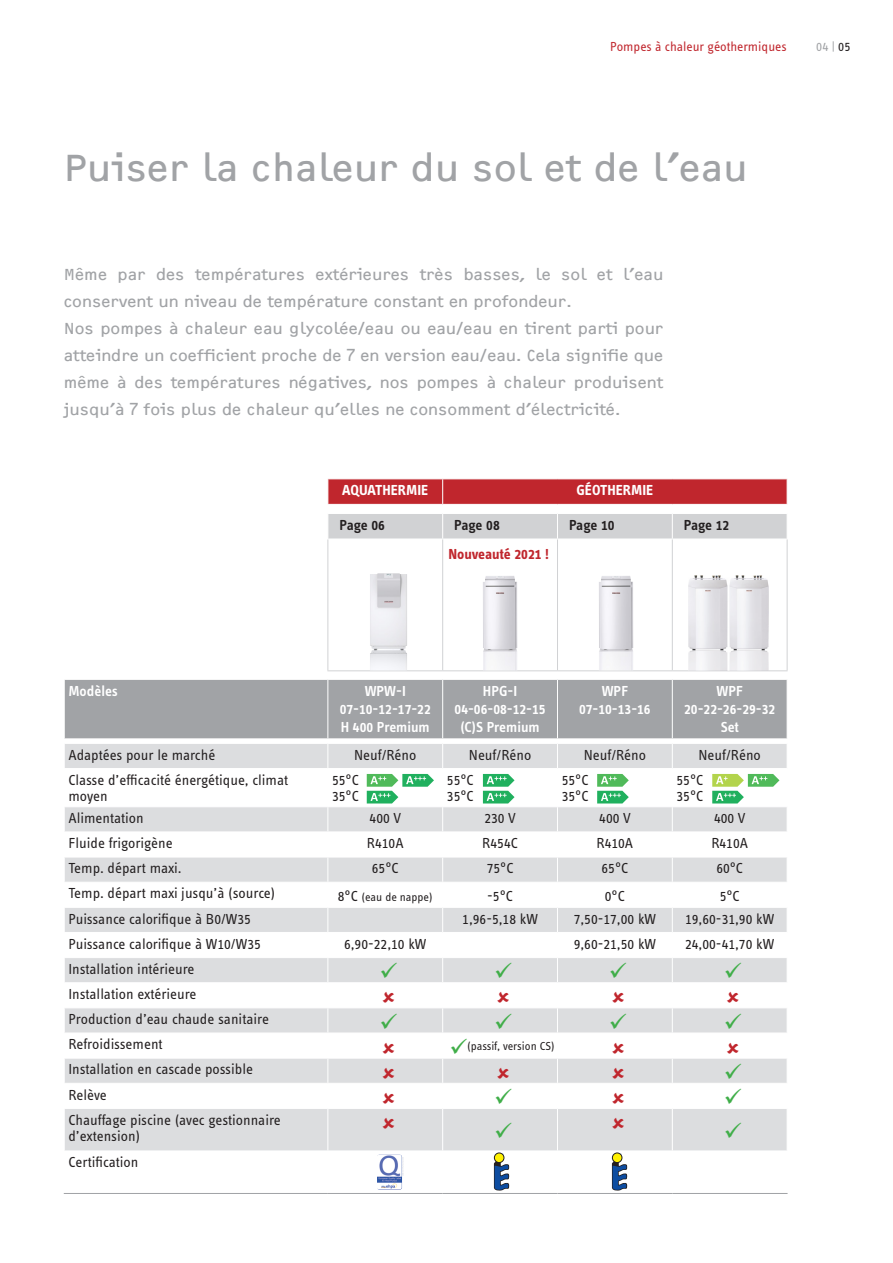
<style>
.page{position:relative;width:893px;height:1263px;background:#fff}
.page>*{position:absolute;margin:0;border:0;box-sizing:border-box;transform-origin:0 0}
.t1{font:39px "F2 FOCR Bczyk Com";color:#a1a3a6}
.t2{font:16.5px/27px "F2 FOCR Bczyk Com";color:#a1a3a6}
.t3{font:15px/16.5px "STE Info Text";color:#231f20}
.t4{font:600 15px "STE Info Text";color:#fff}
.t5{font:600 15px "STE Info Text";letter-spacing:-.01em;color:#231f20}
.t6{font:700 15px "STE Info Text";color:#fff}
.t7{font:700 15px "STE Info Text";color:#c0262d}
.t8{font:13.5px "STE Info Text";color:#c0262d}
.t9{font:13.5px "STE Info Text";color:#a1a3a6}
._22_PGB_Matrix_Bulle{font:12px "STE Info Text";letter-spacing:-.005em;color:#231f20}
.s1{color:#231f20}
.s2{font-size:15px}
</style>
<div class="page">
<svg style="left:65px;top:780px;width:722px;height:370px;fill:#dcdddf"></svg>
<svg style="left:64px;top:679px;width:723px;height:89px;background:#b8b9bc"></svg>
<hr style="left:64px;top:806px;width:264px;height:1px;background:#fff">
<hr style="left:672px;top:806px;width:116px;height:1px;background:#fff">
<hr style="left:64px;top:831px;width:264px;height:1px;background:#fff">
<hr style="left:672px;top:831px;width:116px;height:1px;background:#fff">
<hr style="left:64px;top:856px;width:264px;height:1px;background:#fff">
<hr style="left:672px;top:856px;width:116px;height:1px;background:#fff">
<hr style="left:64px;top:882px;width:264px;height:1px;background:#fff">
<hr style="left:672px;top:882px;width:116px;height:1px;background:#fff">
<hr style="left:64px;top:907px;width:264px;height:1px;background:#fff">
<hr style="left:672px;top:907px;width:116px;height:1px;background:#fff">
<hr style="left:64px;top:932px;width:264px;height:1px;background:#fff">
<hr style="left:672px;top:932px;width:116px;height:1px;background:#fff">
<hr style="left:64px;top:957px;width:264px;height:1px;background:#fff">
<hr style="left:672px;top:957px;width:116px;height:1px;background:#fff">
<hr style="left:64px;top:982px;width:264px;height:1px;background:#fff">
<hr style="left:672px;top:982px;width:116px;height:1px;background:#fff">
<hr style="left:64px;top:1007px;width:264px;height:1px;background:#fff">
<hr style="left:672px;top:1007px;width:116px;height:1px;background:#fff">
<hr style="left:64px;top:1032px;width:264px;height:1px;background:#fff">
<hr style="left:672px;top:1032px;width:116px;height:1px;background:#fff">
<hr style="left:64px;top:1058px;width:264px;height:1px;background:#fff">
<hr style="left:672px;top:1058px;width:116px;height:1px;background:#fff">
<hr style="left:64px;top:1083px;width:264px;height:1px;background:#fff">
<hr style="left:672px;top:1083px;width:116px;height:1px;background:#fff">
<hr style="left:64px;top:1108px;width:264px;height:1px;background:#fff">
<hr style="left:672px;top:1108px;width:116px;height:1px;background:#fff">
<div style="left:328px;top:514px;width:459px;height:25px;background:#d1d2d4"></div>
<hr style="left:327px;top:538px;width:116px;height:1px;background:#fff">
<hr style="left:443px;top:538px;width:114px;height:1px;background:#fff">
<hr style="left:327px;top:539px;width:1px;height:131px;background:#d1d2d4">
<hr style="left:442px;top:539px;width:1px;height:131px;background:#d1d2d4">
<hr style="left:327px;top:670px;width:116px;height:1px;background:#d1d2d4">
<hr style="left:443px;top:670px;width:114px;height:1px;background:#d1d2d4">
<hr style="left:557px;top:539px;width:1px;height:131px;background:#d1d2d4">
<hr style="left:557px;top:670px;width:115px;height:1px;background:#d1d2d4">
<hr style="left:672px;top:539px;width:1px;height:131px;background:#d1d2d4">
<hr style="left:672px;top:670px;width:116px;height:1px;background:#d1d2d4">
<hr style="left:787px;top:539px;width:1px;height:131px;background:#d1d2d4">
<hr style="left:64px;top:1193px;width:264px;height:1px;background:#a1a3a6">
<hr style="left:328px;top:1193px;width:115px;height:1px;background:#a1a3a6">
<hr style="left:443px;top:1193px;width:114px;height:1px;background:#a1a3a6">
<hr style="left:557px;top:1193px;width:115px;height:1px;background:#a1a3a6">
<hr style="left:672px;top:1193px;width:116px;height:1px;background:#a1a3a6">
<svg style="left:327px;top:479px;width:461px;height:25px;background:#c12b32"></svg>
<img style="left:370px;top:573px;width:37px;height:97px">
<img style="left:483px;top:576px;width:34px;height:94px">
<img style="left:599px;top:576px;width:34px;height:94px">
<img style="left:688px;top:576px;width:99px;height:94px">
<svg style="left:712px;top:774px;width:67px;height:29px"></svg>
<svg style="left:727px;top:992px;width:12px;height:11px"></svg>
<svg style="left:727px;top:1042px;width:12px;height:11px"></svg>
<svg style="left:725px;top:962px;width:16px;height:16px"></svg>
<svg style="left:725px;top:1013px;width:16px;height:16px"></svg>
<svg style="left:725px;top:1064px;width:16px;height:15px"></svg>
<svg style="left:725px;top:1089px;width:16px;height:15px"></svg>
<svg style="left:327px;top:774px;width:346px;height:417px"></svg>
<svg style="left:725px;top:1122px;width:16px;height:16px"></svg>
<p class="t8" style="left:610px;top:39px;width:178px">Pompes à chaleur géothermiques</p>
<p class="t9" style="left:816px;top:39px;width:36px">04 | <span class="s1">05</span></p>
<p class="t1" style="left:64px;top:146px;width:685px">Puiser la chaleur du sol et de l’eau</p>
<p class="t2" style="left:64px;top:261px;width:601px">Même par des températures extérieures très basses, le sol et l’eau conservent un niveau de température constant en profondeur.</p>
<p class="t2" style="left:64px;top:315px;width:601px;text-align:justify">Nos pompes à chaleur eau glycolée/eau ou eau/eau en tirent parti pour atteindre un coefficient proche de 7 en version eau/eau. Cela signifie que même à des températures négatives, nos pompes à chaleur produisent jusqu’à 7 fois plus de chaleur qu’elles ne consomment d’électricité.</p>
<p class="t6" style="left:342px;top:481px;width:88px">AQUATHERMIE</p>
<p class="t6" style="left:576px;top:481px;width:78px">GÉOTHERMIE</p>
<p class="t5" style="left:339px;top:516px;width:47px">Page 06</p>
<p class="t5" style="left:454px;top:516px;width:47px">Page 08</p>
<p class="t5" style="left:569px;top:516px;width:47px">Page 10</p>
<p class="t5" style="left:684px;top:516px;width:47px">Page 12</p>
<p class="t7" style="left:448px;top:545px;width:102px">Nouveauté 2021 !</p>
<p class="t4" style="left:68px;top:682px;width:51px">Modèles</p>
<p class="t4" style="left:365px;top:682px;width:43px">WPW-I</p>
<p class="t4" style="left:340px;top:700px;width:93px">07-10-12-17-22</p>
<p class="t4" style="left:341px;top:718px;width:90px">H 400 Premium</p>
<p class="t4" style="left:483px;top:682px;width:36px">HPG-I</p>
<p class="t4" style="left:455px;top:700px;width:93px">04-06-08-12-15</p>
<p class="t4" style="left:460px;top:718px;width:81px">(C)S Premium</p>
<p class="t4" style="left:602px;top:682px;width:28px">WPF</p>
<p class="t4" style="left:579px;top:700px;width:73px">07-10-13-16</p>
<p class="t4" style="left:716px;top:682px;width:28px">WPF</p>
<p class="t4" style="left:684px;top:700px;width:93px">20-22-26-29-32</p>
<p class="t4" style="left:721px;top:718px;width:20px">Set</p>
<p class="t3" style="left:68px;top:746px;width:148px">Adaptées pour le marché</p>
<p class="t3" style="left:354px;top:746px;width:64px">Neuf/Réno</p>
<p class="t3" style="left:469px;top:746px;width:64px">Neuf/Réno</p>
<p class="t3" style="left:584px;top:746px;width:64px">Neuf/Réno</p>
<p class="t3" style="left:699px;top:746px;width:64px">Neuf/Réno</p>
<p class="t3" style="left:68px;top:771px;width:221px">Classe d’efficacité énergétique, climat moyen</p>
<p class="t3" style="left:332px;top:771px;width:28px">55°C</p>
<p class="t3" style="left:447px;top:771px;width:28px">55°C</p>
<p class="t3" style="left:447px;top:788px;width:28px">35°C</p>
<p class="t3" style="left:562px;top:771px;width:28px">55°C</p>
<p class="t3" style="left:562px;top:788px;width:28px">35°C</p>
<p class="t3" style="left:677px;top:771px;width:28px">55°C</p>
<p class="t3" style="left:677px;top:788px;width:28px">35°C</p>
<p class="t3" style="left:332px;top:788px;width:28px">35°C</p>
<p class="t3" style="left:68px;top:810px;width:77px">Alimentation</p>
<p class="t3" style="left:370px;top:810px;width:33px">400 V</p>
<p class="t3" style="left:484px;top:810px;width:33px">230 V</p>
<p class="t3" style="left:599px;top:810px;width:33px">400 V</p>
<p class="t3" style="left:714px;top:810px;width:33px">400 V</p>
<p class="t3" style="left:68px;top:835px;width:106px">Fluide frigorigène</p>
<p class="t3" style="left:367px;top:835px;width:38px">R410A</p>
<p class="t3" style="left:482px;top:835px;width:37px">R454C</p>
<p class="t3" style="left:597px;top:835px;width:38px">R410A</p>
<p class="t3" style="left:711px;top:835px;width:38px">R410A</p>
<p class="t3" style="left:68px;top:860px;width:115px">Temp. départ maxi.</p>
<p class="t3" style="left:372px;top:860px;width:28px">65°C</p>
<p class="t3" style="left:487px;top:860px;width:28px">75°C</p>
<p class="t3" style="left:601px;top:860px;width:28px">65°C</p>
<p class="t3" style="left:716px;top:860px;width:28px">60°C</p>
<p class="t3" style="left:68px;top:885px;width:208px">Temp. départ maxi jusqu’à (source)</p>
<p class="_22_PGB_Matrix_Bulle" style="left:338px;top:890px;width:96px"><span class="s2">8°C</span> (eau de nappe)</p>
<p class="t3" style="left:487px;top:887px;width:27px">-5°C</p>
<p class="t3" style="left:605px;top:887px;width:22px">0°C</p>
<p class="t3" style="left:720px;top:887px;width:22px">5°C</p>
<p class="t3" style="left:68px;top:910px;width:184px">Puissance calorifique à B0/W35</p>
<p class="t3" style="left:462px;top:910px;width:77px">1,96-5,18 kW</p>
<p class="t3" style="left:574px;top:910px;width:84px">7,50-17,00 kW</p>
<p class="t3" style="left:685px;top:910px;width:91px">19,60-31,90 kW</p>
<p class="t3" style="left:68px;top:935px;width:194px">Puissance calorifique à W10/W35</p>
<p class="t3" style="left:344px;top:935px;width:84px">6,90-22,10 kW</p>
<p class="t3" style="left:574px;top:935px;width:84px">9,60-21,50 kW</p>
<p class="t3" style="left:685px;top:935px;width:91px">24,00-41,70 kW</p>
<p class="t3" style="left:68px;top:960px;width:127px">Installation intérieure</p>
<p class="t3" style="left:68px;top:986px;width:129px">Installation extérieure</p>
<p class="t3" style="left:68px;top:1011px;width:202px">Production d’eau chaude sanitaire</p>
<p class="t3" style="left:68px;top:1036px;width:96px">Refroidissement</p>
<p class="t3" style="left:68px;top:1061px;width:186px">Installation en cascade possible</p>
<p class="t3" style="left:68px;top:1086px;width:40px">Relève</p>
<p class="t3" style="left:68px;top:1111px;width:214px">Chauffage piscine (avec gestionnaire d’extension)</p>
<p class="t3" style="left:68px;top:1154px;width:72px">Certification</p>
<p class="_22_PGB_Matrix_Bulle" style="left:467px;top:1039px;width:89px">(passif, version CS)</p>
</div>
